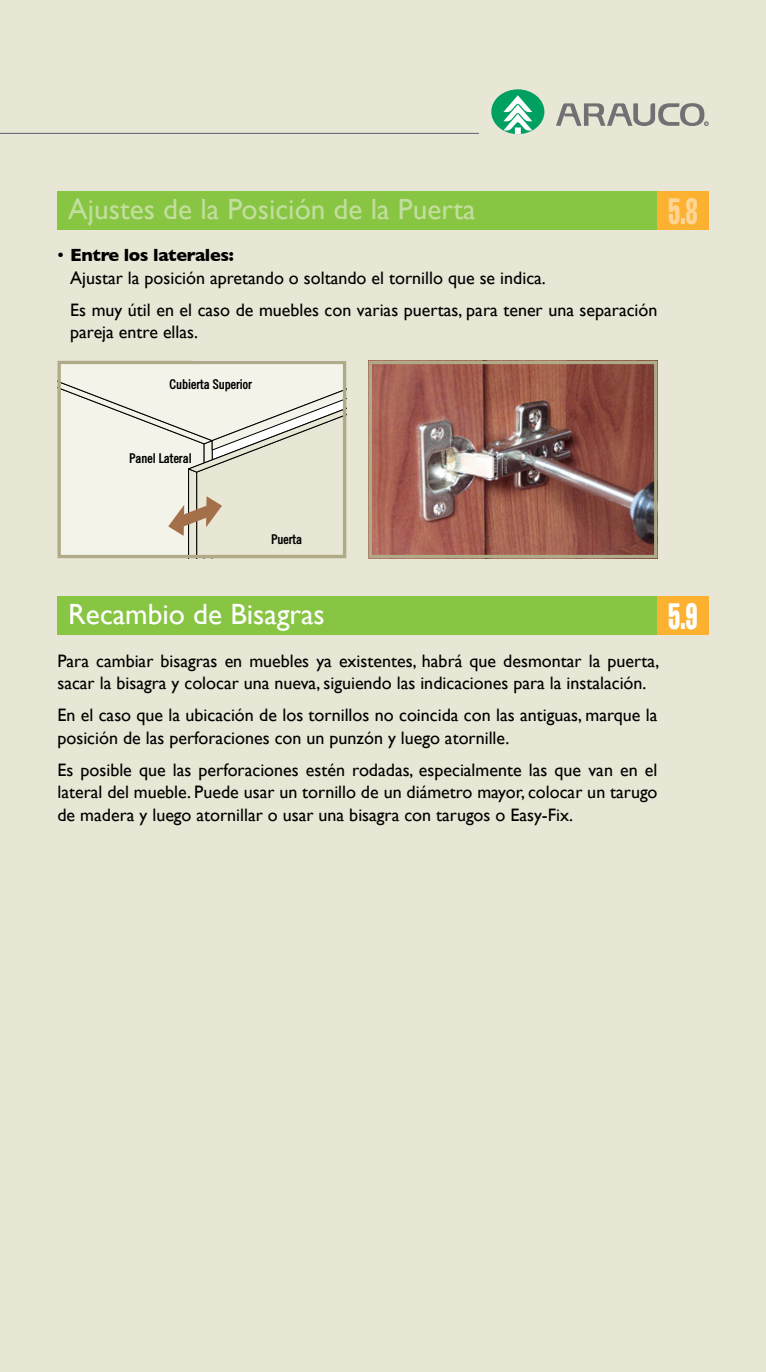
<style>
.page{position:relative;width:766px;height:1372px;background:#fff}
.page>*{position:absolute;margin:0;border:0;box-sizing:border-box;transform-origin:0 0}
.t1{font:36px "Helvetica LT Std Comp";color:#ffd596;scale:.7 1}
.t2{font:36px "Helvetica LT Std Comp";color:#fff;scale:.7 1}
.t3{font:29.25px "Gill Sans";color:#c2de9d}
.t4{font:29.25px "Gill Sans";color:#fff}
.t5{font:18px/22.5px "Gill Sans";color:#000}
.t6{font:700 condensed 13.5px "Trade";color:#000}
.s1{font-weight:700}
</style>
<div class="page">
<div style="left:0;top:0;width:765px;height:1371px;background:#e8e6d4"></div>
<div style="left:57px;top:191px;width:651px;height:39px;background:#87c543"></div>
<div style="left:657px;top:191px;width:51px;height:39px;background:#fcb131"></div>
<img style="left:372px;top:365px;width:281px;height:189px">
<div style="left:368px;top:361px;width:289px;height:197px;border:3px solid #afab89"></div>
<svg style="left:57px;top:361px;width:289px;height:197px"></svg>
<div style="left:57px;top:596px;width:651px;height:39px;background:#87c543"></div>
<div style="left:657px;top:596px;width:51px;height:39px;background:#fcb131"></div>
<hr style="left:0;top:133px;width:478px;height:1px;background:#6d6e71">
<svg style="left:556px;top:103px;width:152px;height:23px"></svg>
<div style="left:491px;top:89px;width:53px;height:45px;background:#00a160;border-radius:50%"></div>
<svg style="left:503px;top:95px;width:29px;height:39px"></svg>
<h2 class="t3" style="left:68px;top:192px;width:409px">Ajustes de la Posición de la Puerta</h2>
<h1 class="t1" style="left:668px;top:188px;width:43px">5.8</h1>
<p class="t5" style="left:70px;top:244px;width:477px;text-indent:-13px">• <span class="s1">Entre los laterales:<br></span>Ajustar la posición apretando o soltando el tornillo que se indica.</p>
<p class="t5" style="left:70px;top:298px;width:588px">Es muy útil en el caso de muebles con varias puertas, para tener una separación pareja entre ellas.</p>
<p class="t6" style="left:169px;top:376px;width:84px">Cubierta Superior</p>
<p class="t6" style="left:129px;top:450px;width:64px">Panel Lateral</p>
<p class="t6" style="left:271px;top:531px;width:32px">Puerta</p>
<h2 class="t4" style="left:68px;top:597px;width:258px">Recambio de Bisagras</h2>
<h1 class="t2" style="left:668px;top:593px;width:43px">5.9</h1>
<p class="t5" style="left:57px;top:649px;width:603px">Para cambiar bisagras en muebles ya existentes, habrá que desmontar la puerta, sacar la bisagra y colocar una nueva, siguiendo las indicaciones para la instalación.</p>
<p class="t5" style="left:57px;top:703px;width:601px">En el caso que la ubicación de los tornillos no coincida con las antiguas, marque la posición de las perforaciones con un punzón y luego atornille.</p>
<p class="t5" style="left:57px;top:758px;width:601px;text-align:justify">Es posible que las perforaciones estén rodadas, especialmente las que van en el lateral del mueble. Puede usar un tornillo de un diámetro mayor, colocar un tarugo de madera y luego atornillar o usar una bisagra con tarugos o Easy-Fix.</p>
</div>
